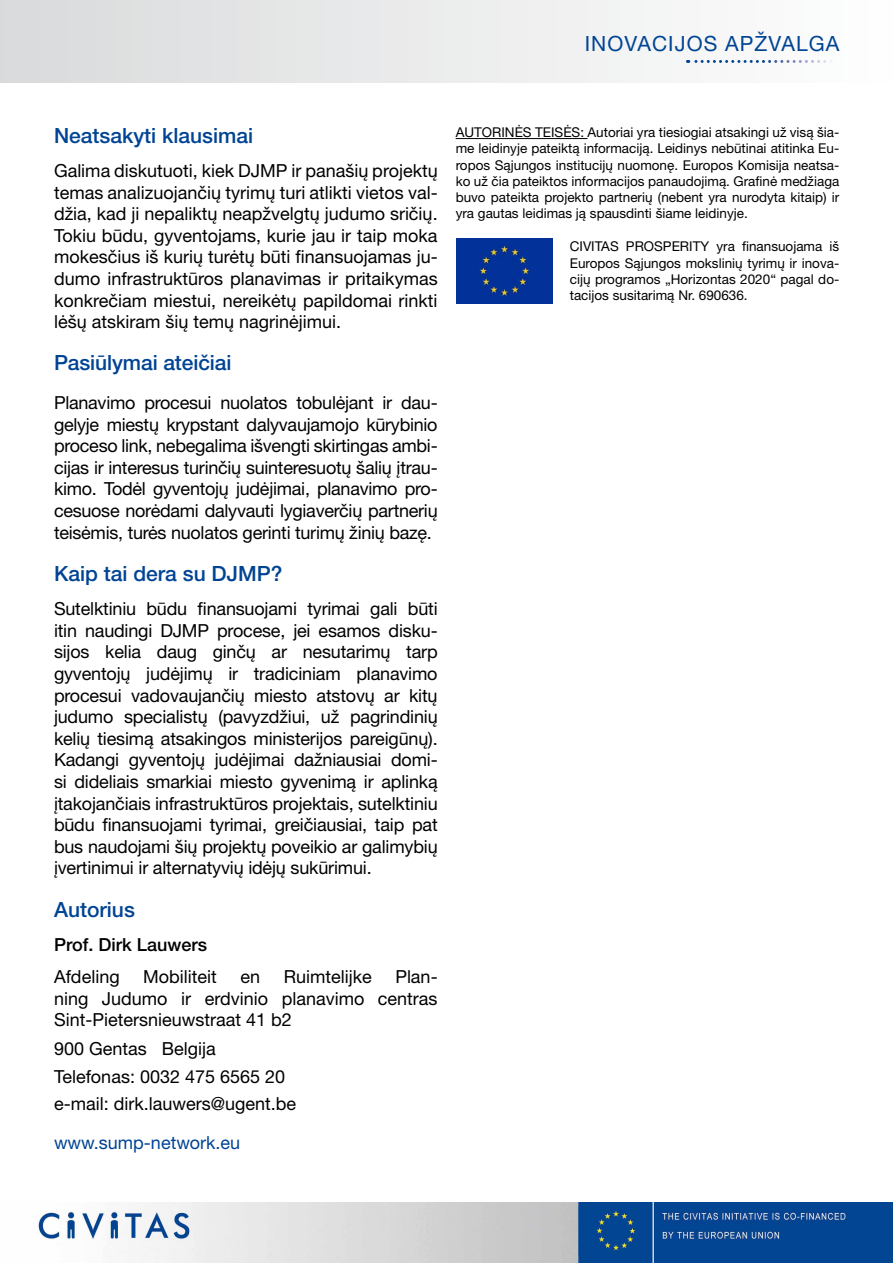
<style>
.page{position:relative;width:893px;height:1263px;background:#fff}
.page>*{position:absolute;margin:0;border:0;box-sizing:border-box;transform-origin:0 0}
.t1{font:500 21px "Helvetica Neue LT Pro";color:#004494}
.t2{font:21px "Helvetica Neue LT Pro";letter-spacing:.05em;color:#004494}
.t3{font:18px/21.6px "Helvetica Neue LT Pro";color:#000;text-align:justify}
.t4{font:18px "Helvetica Neue LT Pro";color:#004494}
.t5{font:500 18px "Helvetica Neue LT Pro";color:#000}
.t6{font:13.5px/16.2px "Helvetica Neue LT Pro";color:#000;text-align:justify}
</style>
<div class="page">
<img style="left:37px;top:1203px;width:856px;height:60px">
<div style="left:0;top:0;width:893px;height:82px;background:linear-gradient(to right,#d9dadb,#fefefe)"></div>
<svg style="left:687px;top:60px;width:144px;height:3px"></svg>
<img style="left:456px;top:239px;width:97px;height:64px">
<hr style="left:456px;top:138px;width:131px;height:1px;background:#000">
<p class="t2" style="left:585px;top:31px;width:256px">Inovaci jos apžvalga</p>
<p class="t1" style="left:54px;top:123px;width:201px">Neatsakyti klausimai</p>
<p class="t3" style="left:54px;top:159px;width:385px">Galima diskutuoti, kiek DJMP ir panašių projektų temas analizuojančių tyrimų turi atlikti vietos val&shy;džia, kad ji nepaliktų neapžvelgtų judumo sričių.<br>Tokiu būdu, gyventojams, kurie jau ir taip moka mokesčius iš kurių turėtų būti finansuojamas ju&shy;dumo infrastruktūros planavimas ir pritaikymas konkrečiam miestui, nereikėtų papildomai rinkti lėšų atskiram šių temų nagrinėjimui.</p>
<p class="t1" style="left:54px;top:350px;width:179px">Pasiūlymai ateičiai</p>
<p class="t3" style="left:54px;top:391px;width:385px">Planavimo procesui nuolatos tobulėjant ir dau&shy;gelyje miestų krypstant dalyvaujamojo kūrybinio proceso link, nebegalima išvengti skirtingas ambi&shy;cijas ir interesus turinčių suinteresuotų šalių įtrau&shy;kimo. Todėl gyventojų judėjimai, planavimo pro&shy;cesuose norėdami dalyvauti lygiaverčių partnerių teisėmis, turės nuolatos gerinti turimų žinių bazę.</p>
<p class="t1" style="left:54px;top:561px;width:230px">Kaip tai dera su DJMP?</p>
<p class="t3" style="left:54px;top:598px;width:385px">Sutelktiniu būdu finansuojami tyrimai gali būti itin naudingi DJMP procese, jei esamos disku&shy;sijos kelia daug ginčų ar nesutarimų tarp gyventojų judėjimų ir tradiciniam planavimo procesui vadovaujančių miesto atstovų ar kitų judumo specialistų (pavyzdžiui, už pagrindinių kelių tiesimą atsakingos ministerijos pareigūnų).<br>Kadangi gyventojų judėjimai dažniausiai domi&shy;si dideliais smarkiai miesto gyvenimą ir aplinką įtakojančiais infrastruktūros projektais, sutelktiniu būdu finansuojami tyrimai, greičiausiai, taip pat bus naudojami šių projektų poveikio ar galimybių įvertinimui ir alternatyvių idėjų sukūrimui.</p>
<p class="t1" style="left:54px;top:897px;width:82px">Autorius</p>
<p class="t5" style="left:54px;top:934px;width:155px">Prof. Dirk Lauwers</p>
<p class="t3" style="left:54px;top:965px;width:67px">Afdeling</p>
<p class="t3" style="left:143px;top:965px;width:75px">Mobiliteit</p>
<p class="t3" style="left:240px;top:965px;width:21px">en</p>
<p class="t3" style="left:284px;top:965px;width:90px">Ruimtelijke</p>
<p class="t3" style="left:54px;top:965px;width:385px;text-indent:341px">Plan&shy;ning Judumo ir erdvinio planavimo centras Sint-Pietersnieuwstraat 41 b2</p>
<p class="t3" style="left:54px;top:1035px;width:244px;line-height:27.5px;text-align:left">900 Gentas Belgija<br>Telefonas: 0032 475 6565 20 e-mail: dirk.lauwers@ugent.be</p>
<p class="t4" style="left:54px;top:1132px;width:188px">www.sump-network.eu</p>
<p class="t6" style="left:456px;top:124px;width:385px">AUTORINĖS TEISĖS: Autoriai yra tiesiogiai atsakingi už visą šia&shy;me leidinyje pateiktą informaciją. Leidinys nebūtinai atitinka Eu&shy;ropos Sąjungos institucijų nuomonę. Europos Komisija neatsa&shy;ko už čia pateiktos informacijos panaudojimą. Grafinė medžiaga buvo pateikta projekto partnerių (nebent yra nurodyta kitaip) ir yra gautas leidimas ją spausdinti šiame leidinyje.</p>
<p class="t6" style="left:570px;top:238px;width:85px">CIVITAS PROSP</p>
<p class="t6" style="left:570px;top:238px;width:271px;text-indent:102px">ERITY yra finansuojama iš Europos Sąjungos mokslinių tyrimų ir inova&shy;cijų programos „Horizontas 2020“ pagal do&shy;tacijos susitarimą Nr. 690636.</p>
</div>
